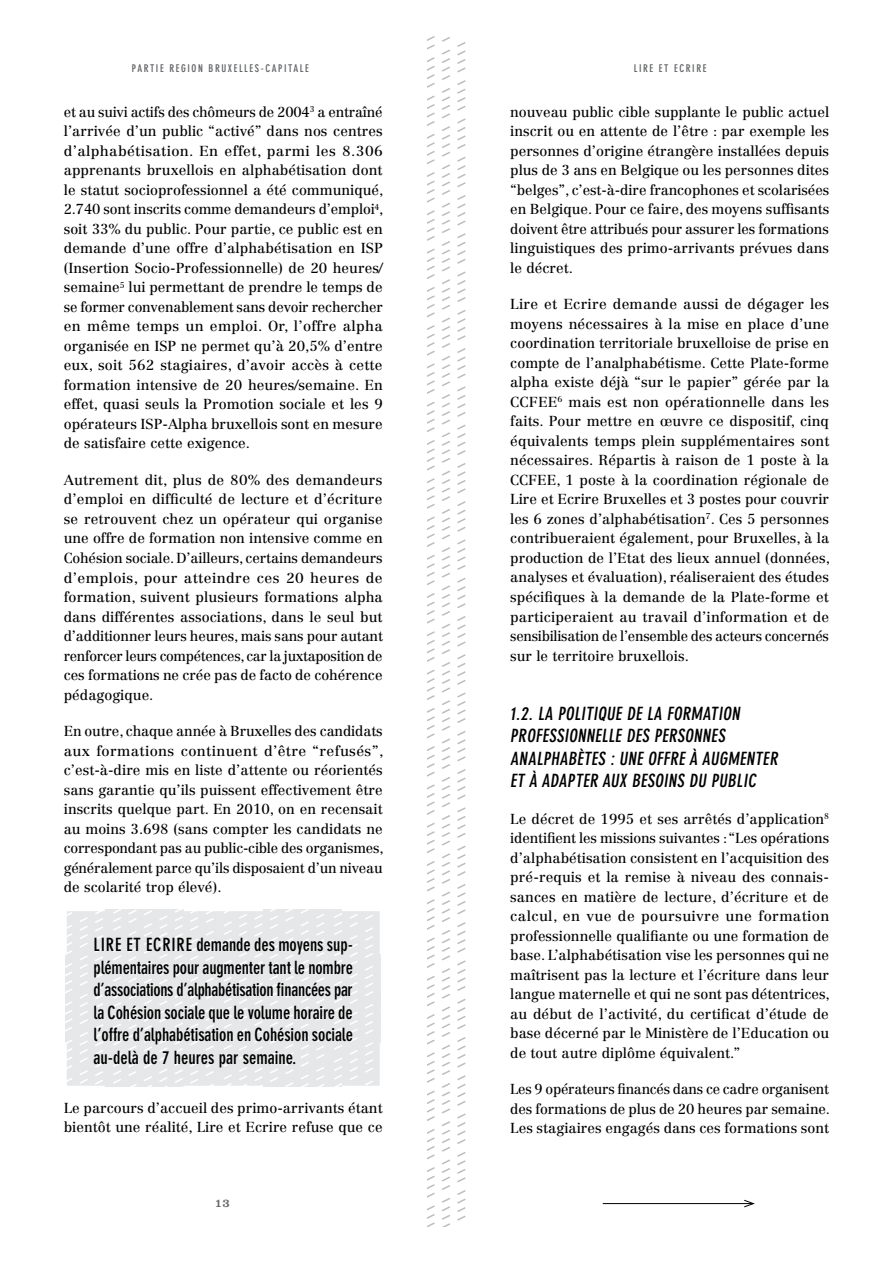
<style>
.page{position:relative;width:893px;height:1263px;background:#fff}
.page>*{position:absolute;margin:0;border:0;box-sizing:border-box;transform-origin:0 0}
.t1{font:700 condensed 18px/22.5px "DIN Neuzeit Grotesk Std";letter-spacing:-.005em;color:#000;text-align:justify}
.t2{font:14.25px/19.5px "Centennial LT Std";color:#000;text-align:justify}
.t3{font:12px "Clarendon LT Std";color:#636467}
.t4{font:700 condensed 10.5px "DIN Neuzeit Grotesk Std";letter-spacing:.15em;color:#636467}
</style>
<div class="page">
<svg style="left:427px;top:36px;width:39px;height:1191px"></svg>
<hr style="left:603px;top:1203px;width:150px;height:1px;background:#000">
<svg style="left:743px;top:1199px;width:12px;height:9px"></svg>
<svg style="left:65px;top:909px;width:316px;height:178px;background:#e8e9ea"></svg>
<p class="t4" style="left:132px;top:62px;width:178px">Partie Region Bruxelles-Capitale</p>
<p class="t2" style="left:64px;top:102px;width:321px">et au suivi actifs des chômeurs de 2004<sup>3</sup> a entraîné l’arrivée d’un public “activé” dans nos centres d’alphabétisation. En effet, parmi les 8.306 apprenants bruxellois en alphabétisation dont le statut socioprofessionnel a été communiqué, 2.740 sont inscrits comme demandeurs d’emploi<sup>4</sup>, soit 33% du public. Pour partie, ce public est en demande d’une offre d’alphabétisation en ISP (Insertion Socio-Professionnelle) de 20 heures/ semaine<sup>5</sup> lui permettant de prendre le temps de se former convenablement sans devoir rechercher en même temps un emploi. Or, l’offre alpha organisée en ISP ne permet qu’à 20,5% d’entre eux, soit 562 stagiaires, d’avoir accès à cette formation intensive de 20 heures/semaine. En effet, quasi seuls la Promotion sociale et les 9 opérateurs ISP-Alpha bruxellois sont en mesure de satisfaire cette exigence.</p>
<p class="t2" style="left:64px;top:470px;width:321px">Autrement dit, plus de 80% des demandeurs d’emploi en difficulté de lecture et d’écriture se retrouvent chez un opérateur qui organise une offre de formation non intensive comme en Cohésion sociale. D’ailleurs, certains demandeurs d’emplois, pour atteindre ces 20 heures de formation, suivent plusieurs formations alpha dans différentes associations, dans le seul but d’additionner leurs heures, mais sans pour autant renforcer leurs compétences, car la juxtaposition de ces formations ne crée pas de facto de cohérence pédagogique.</p>
<p class="t2" style="left:64px;top:721px;width:321px">En outre, chaque année à Bruxelles des candidats aux formations continuent d’être “refusés”, c’est-à-dire mis en liste d’attente ou réorientés sans garantie qu’ils puissent effectivement être inscrits quelque part. En 2010, on en recensait au moins 3.698 (sans compter les candidats ne correspondant pas au public-cible des organismes, généralement parce qu’ils disposaient d’un niveau de scolarité trop élevé).</p>
<p class="t1" style="left:94px;top:934px;width:261px">Lire et Ec rire demande des moyens sup&shy;plémentaires pour augmenter tant le nombre d’associations d’alphabétisation financées par la Cohésion sociale que le volume horaire de l’offre d’alphabétisation en Cohésion sociale au-delà de 7 heures par semaine.</p>
<p class="t2" style="left:64px;top:1098px;width:320px">Le parcours d’accueil des primo-arrivants étant bientôt une réalité, Lire et Ecrire refuse que ce</p>
<p class="t3" style="left:215px;top:1196px;width:17px">13</p>
<p class="t4" style="left:634px;top:62px;width:74px">Lire et Ec rire</p>
<p class="t2" style="left:510px;top:102px;width:321px">nouveau public cible supplante le public actuel inscrit ou en attente de l’être : par exemple les personnes d’origine étrangère installées depuis plus de 3 ans en Belgique ou les personnes dites “belges”, c’est-à-dire francophones et scolarisées en Belgique. Pour ce faire, des moyens suffisants doivent être attribués pour assurer les formations linguistiques des primo-arrivants prévues dans le décret.</p>
<p class="t2" style="left:510px;top:295px;width:321px">Lire et Ecrire demande aussi de dégager les moyens nécessaires à la mise en place d’une coordination territoriale bruxelloise de prise en compte de l’analphabétisme. Cette Plate-forme alpha existe déjà “sur le papier” gérée par la CCFEE<sup>6</sup> mais est non opérationnelle dans les faits. Pour mettre en œuvre ce dispositif, cinq équivalents temps plein supplémentaires sont nécessaires. Répartis à raison de 1 poste à la CCFEE, 1 poste à la coordination régionale de Lire et Ecrire Bruxelles et 3 postes pour couvrir les 6 zones d’alphabétisation<sup>7</sup>. Ces 5 personnes contribueraient également, pour Bruxelles, à la production de l’Etat des lieux annuel (données, analyses et évaluation), réaliseraient des études spécifiques à la demande de la Plate-forme et participeraient au travail d’information et de sensibilisation de l’ensemble des acteurs concernés sur le territoire bruxellois.</p>
<p class="t1" style="left:510px;top:702px;width:272px;text-align:left">1.2. La politique de la formation professionnelle des personnes analphabètes : une offre à augmenter et à adapter aux besoins du public</p>
<p class="t2" style="left:510px;top:809px;width:321px">Le décret de 1995 et ses arrêtés d’application<sup>8 </sup>identifient les missions suivantes : “Les opérations d’alphabétisation consistent en l’acquisition des pré-requis et la remise à niveau des connais&shy;sances en matière de lecture, d’écriture et de calcul, en vue de poursuivre une formation professionnelle qualifiante ou une formation de base. L’alphabétisation vise les personnes qui ne maîtrisent pas la lecture et l’écriture dans leur langue maternelle et qui ne sont pas détentrices, au début de l’activité, du certificat d’étude de base décerné par le Ministère de l’Education ou de tout autre diplôme équivalent.”</p>
<p class="t2" style="left:510px;top:1079px;width:321px">Les 9 opérateurs financés dans ce cadre organisent des formations de plus de 20 heures par semaine.<br>Les stagiaires engagés dans ces formations sont</p>
</div>
